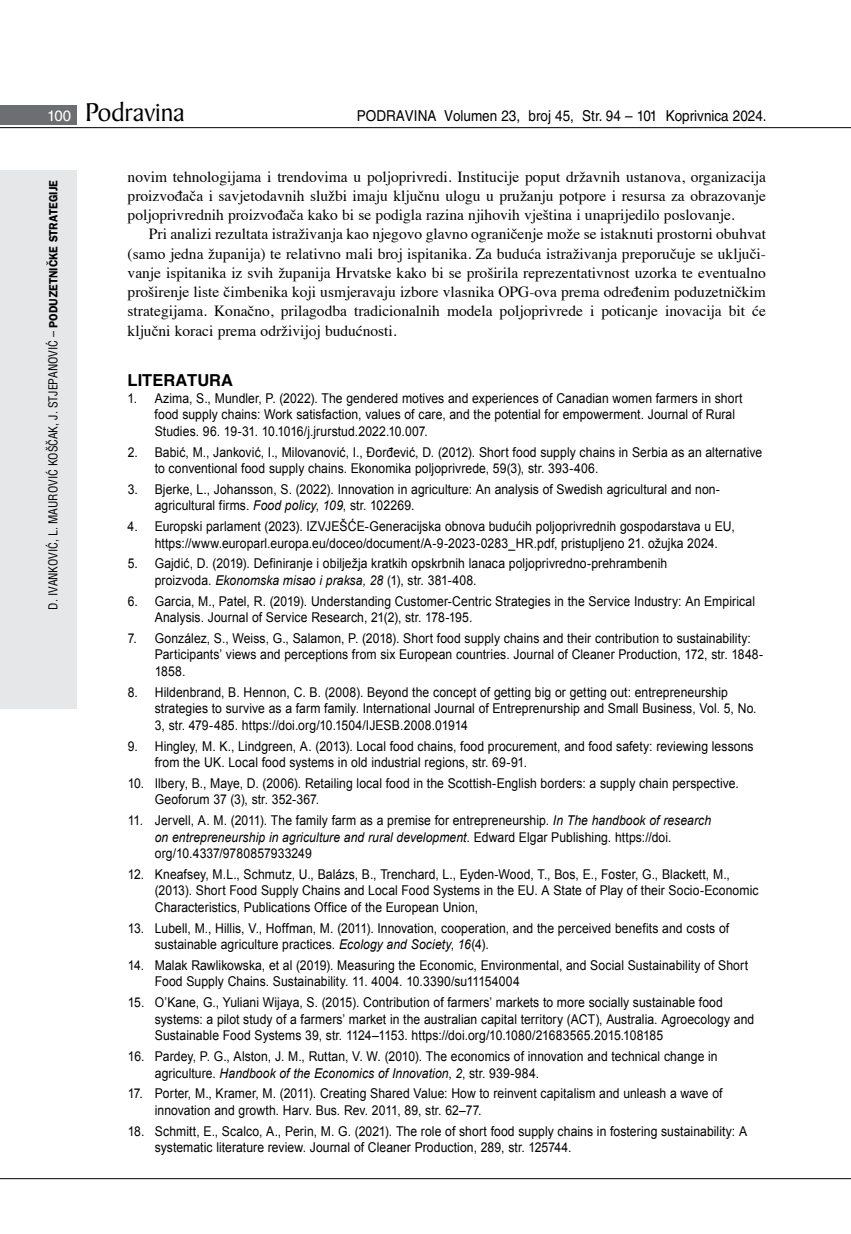
<style>
.page{position:relative;width:851px;height:1234px;background:#fff}
.page>*{position:absolute;margin:0;border:0;box-sizing:border-box;transform-origin:0 0}
.t1{font:27.6px "Baker Signet BT";color:#000}
.t2{font:700 16.5px "Helvetica LT Skin 29";color:#000}
.t3{font:15.45px/19.2px "Times";color:#000;text-align:justify}
.t4{font:15px "Helvetica LT Skin 29";color:#000;scale:.9 1}
.t5{font:13.5px/16.5px "Arial";letter-spacing:.005em;color:#000;scale:.9 1}
.t6{font:condensed 12px "Helvetica LT Skin 29";letter-spacing:-.005em;color:#000}
.s1{font-family:"Helvetica LT Skin 29";font-size:15px;color:#fff}
.s2{font-family:"ITC Franklin Gothic Skin 29";font-weight:600;font-stretch:normal}
.s3{font-style:italic}
</style>
<div class="page">
<div style="left:0;top:170px;width:77px;height:538px;background:#e6e7e8"></div>
<div style="left:0;top:105px;width:77px;height:19px;background:#6d6e71"></div>
<hr style="left:0;top:127px;width:850px;height:1px;background:#000">
<hr style="left:0;top:1177px;width:850px;height:1px;background:#000">
<h1 class="t1" style="left:47px;top:95px;width:139px"><span class="s1">100</span> Podravina</h1>
<p class="t4" style="left:357px;top:107px;width:457px">PODRAVINA Volumen 23, broj 45, Str. 94 – 101 Koprivnica 2024.</p>
<p class="t6" style="left:46px;top:609px;width:431px;rotate:-90deg">D. IVANKOVIĆ, L. MAUROVIĆ KOŠČAK, J. STJEPANOVIĆ – <span class="s2">PODUZETNIČKE STRATEGIJE</span></p>
<p class="t3" style="left:128px;top:166px;width:639px">novim tehnologijama i trendovima u poljoprivredi. Institucije poput državnih ustanova, organizacija proizvođača i savjetodavnih službi imaju ključnu ulogu u pružanju potpore i resursa za obrazovanje poljoprivrednih proizvođača kako bi se podigla razina njihovih vještina i unaprijedilo poslovanje.</p>
<p class="t3" style="left:128px;top:223px;width:639px;text-indent:21px">Pri analizi rezultata istraživanja kao njegovo glavno ograničenje može se istaknuti prostorni obuhvat (samo jedna županija) te relativno mali broj ispitanika. Za buduća istraživanja preporučuje se uključi&shy;vanje ispitanika iz svih županija Hrvatske kako bi se proširila reprezentativnost uzorka te eventualno proširenje liste čimbenika koji usmjeravaju izbore vlasnika OPG-ova prema određenim poduzetničkim strategijama. Konačno, prilagodba tradicionalnih modela poljoprivrede i poticanje inovacija bit će ključni koraci prema održivijoj budućnosti.</p>
<p class="t2" style="left:128px;top:370px;width:107px">LITERATURA</p>
<p class="t5" style="left:155px;top:390px;width:654px;text-indent:-27px">1. Azima, S., Mundler, P. (2022). The gendered motives and experiences of Canadian women farmers in short food supply chains: Work satisfaction, values of care, and the potential for empowerment. Journal of Rural<br>Studies. 96. 19-31. 10.1016/j.jrurstud.2022.10.007.</p>
<p class="t5" style="left:155px;top:443px;width:676px;text-indent:-27px">2. Babić, M., Janković, I., Milovanović, I., Đorđević, D. (2012). Short food supply chains in Serbia as an alternative to conventional food supply chains. Ekonomika poljoprivrede, 59(3), str. 393-406.</p>
<p class="t5" style="left:155px;top:481px;width:629px;text-indent:-27px">3. Bjerke, L., Johansson, S. (2022). Innovation in agriculture: An analysis of Swedish agricultural and non&shy;agricultural firms. <span class="s3">Food policy</span>, <span class="s3">109</span>, str. 102269.</p>
<p class="t5" style="left:155px;top:518px;width:646px;text-indent:-27px">4. Europski parlament (2023). IZVJEŠĆE-Generacijska obnova budućih poljoprivrednih gospodarstava u EU, https://www.europarl.europa.eu/doceo/document/A-9-2023-0283_HR.pdf, pristupljeno 21. ožujka 2024.</p>
<p class="t5" style="left:155px;top:555px;width:571px;text-indent:-27px">5. Gajdić, D. (2019). Definiranje i obilježja kratkih opskrbnih lanaca poljoprivredno-prehrambenih proizvoda. <span class="s3">Ekonomska misao i praksa, 28</span> (1), str. 381-408.</p>
<p class="t5" style="left:155px;top:592px;width:668px;text-indent:-27px">6. Garcia, M., Patel, R. (2019). Understanding Customer-Centric Strategies in the Service Industry: An Empirical<br>Analysis. Journal of Service Research, 21(2), str. 178-195.</p>
<p class="t5" style="left:155px;top:630px;width:677px;text-indent:-27px">7. González, S., Weiss, G., Salamon, P. (2018). Short food supply chains and their contribution to sustainability:<br>Participants’ views and perceptions from six European countries. Journal of Cleaner Production, 172, str. 1848-<br>1858.</p>
<p class="t5" style="left:155px;top:683px;width:670px;text-indent:-27px">8. Hildenbrand, B. Hennon, C. B. (2008). Beyond the concept of getting big or getting out: entrepreneurship strategies to survive as a farm family. International Journal of Entreprenurship and Small Business, Vol. 5, No.<br>3, str. 479-485. https://doi.org/10.1504/IJESB.2008.01914</p>
<p class="t5" style="left:155px;top:737px;width:666px;text-indent:-27px">9. Hingley, M. K., Lindgreen, A. (2013). Local food chains, food procurement, and food safety: reviewing lessons from the UK. Local food systems in old industrial regions, str. 69-91.</p>
<p class="t5" style="left:155px;top:774px;width:650px;text-indent:-27px">10. Ilbery, B., Maye, D. (2006). Retailing local food in the Scottish-English borders: a supply chain perspective.<br>Geoforum 37 (3), str. 352-367.</p>
<p class="t5" style="left:155px;top:812px;width:619px;text-indent:-27px">11. Jervell, A. M. (2011). The family farm as a premise for entrepreneurship. <span class="s3">In The handbook of research on entrepreneurship in agriculture and rural development.</span> Edward Elgar Publishing. https://doi. org/10.4337/9780857933249</p>
<p class="t5" style="left:155px;top:865px;width:672px;text-indent:-27px">12. Kneafsey, M.L., Schmutz, U., Balázs, B., Trenchard, L., Eyden-Wood, T., Bos, E., Foster, G., Blackett, M., (2013). Short Food Supply Chains and Local Food Systems in the EU. A State of Play of their Socio-Economic<br>Characteristics, Publications Office of the European Union,</p>
<p class="t5" style="left:155px;top:919px;width:639px;text-indent:-27px">13. Lubell, M., Hillis, V., Hoffman, M. (2011). Innovation, cooperation, and the perceived benefits and costs of sustainable agriculture practices. <span class="s3">Ecology and Society</span>, <span class="s3">16</span>(4).</p>
<p class="t5" style="left:155px;top:956px;width:660px;text-indent:-27px">14. Malak Rawlikowska, et al (2019). Measuring the Economic, Environmental, and Social Sustainability of Short<br>Food Supply Chains. Sustainability. 11. 4004. 10.3390/su11154004</p>
<p class="t5" style="left:155px;top:994px;width:667px;text-indent:-27px">15. O’Kane, G., Yuliani Wijaya, S. (2015). Contribution of farmers’ markets to more socially sustainable food systems: a pilot study of a farmers’ market in the australian capital territory (ACT), Australia. Agroecology and<br>Sustainable Food Systems 39, str. 1124–1153. https://doi.org/10.1080/21683565.2015.108185</p>
<p class="t5" style="left:155px;top:1047px;width:626px;text-indent:-27px">16. Pardey, P. G., Alston, J. M., Ruttan, V. W. (2010). The economics of innovation and technical change in agriculture. <span class="s3">Handbook of the Economics of Innovation</span>, <span class="s3">2</span>, str. 939-984.</p>
<p class="t5" style="left:155px;top:1085px;width:632px;text-indent:-27px">17. Porter, M., Kramer, M. (2011). Creating Shared Value: How to reinvent capitalism and unleash a wave of innovation and growth. Harv. Bus. Rev. 2011, 89, str. 62–77.</p>
<p class="t5" style="left:155px;top:1122px;width:659px;text-indent:-27px">18. Schmitt, E., Scalco, A., Perin, M. G. (2021). The role of short food supply chains in fostering sustainability: A systematic literature review. Journal of Cleaner Production, 289, str. 125744.</p>
</div>
